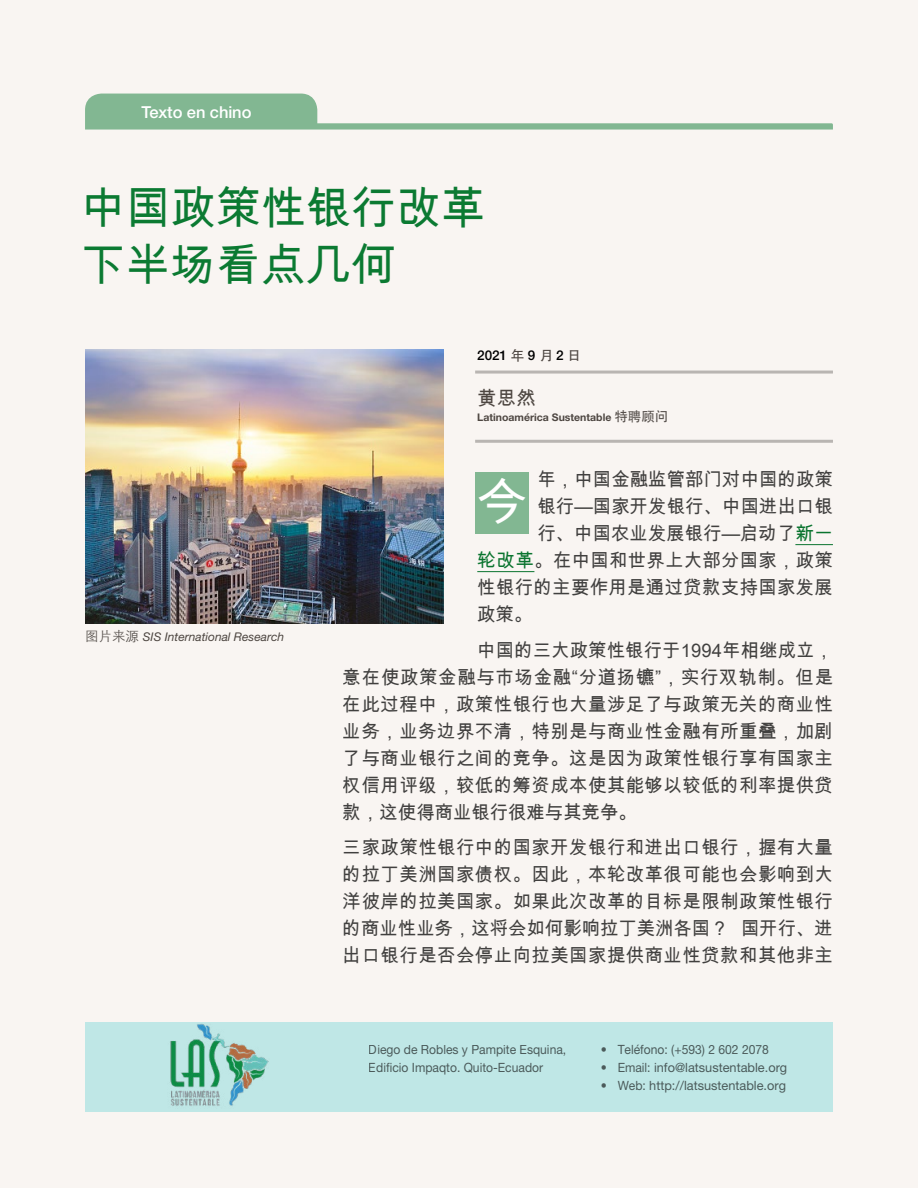
<style>
.page{position:relative;width:918px;height:1188px;background:#f9f5f2}
.page>*{position:absolute;margin:0;border:0;box-sizing:border-box;transform-origin:0 0}
.t1{font:49.95px "Arial Unicode MS";color:#fff}
.t2{font:45px/57px "Arial Unicode MS";color:#0b7a32}
.t3{font:19.5px "Arial Unicode MS";color:#4d4641}
.t4{font:18.75px/27px "Arial Unicode MS";letter-spacing:.015em;color:#434343;text-align:justify}
.t5{font:500 16.5px "Helvetica Neue LT Pro";letter-spacing:-.005em;color:#fff}
.t6{font:500 13.5px "Helvetica Neue LT Pro";color:#000}
.t7{font:12.75px/18px "Helvetica Neue LT Pro";color:#222;scale:.95 1}
.t8{font:italic 12px "Helvetica Neue LT Pro";color:#4d4641}
.t9{font:700 10.5px "Helvetica Neue LT Pro";color:#4d4641}
.s1{font-family:"ST Heiti TC";color:#4d4641}
.s2{font-family:"ST Heiti TC";font-weight:300;font-style:normal;font-size:13.5px;color:#57514d}
.s3{font-family:"ST Heiti TC";font-weight:500;font-size:13.5px;color:#57514d}
.s4{color:#0b7a32}
</style>
<div class="page">
<svg style="left:85px;top:94px;width:748px;height:36px"></svg>
<div style="left:85px;top:1022px;width:748px;height:90px;background:#bfe7e6"></div>
<img style="left:170px;top:1024px;width:99px;height:82px">
<hr style="left:475px;top:371px;width:358px;height:3px;background:#bebdbc">
<hr style="left:475px;top:440px;width:358px;height:3px;background:#bebdbc">
<hr style="left:795px;top:544px;width:38px;height:1px;background:#0b7a32">
<hr style="left:477px;top:571px;width:57px;height:1px;background:#0b7a32">
<div style="left:475px;top:472px;width:54px;height:61px;background:#82b792"></div>
<img style="left:85px;top:349px;width:358px;height:274px">
<p class="t5" style="left:142px;top:102px;width:111px">Texto en chino</p>
<h2 class="t2" style="left:81px;top:179px;width:406px">中国政策性银行改革下半场看点几何</h2>
<p class="t6" style="left:477px;top:347px;width:105px">2021 <span class="s1">年</span> 9 <span class="s1">月</span> 2 <span class="s1">日</span></p>
<p class="t8" style="left:85px;top:630px;width:201px"><span class="s2">图片来源</span> SIS International Research</p>
<p class="t3" style="left:477px;top:384px;width:60px">黄思然</p>
<p class="t9" style="left:477px;top:411px;width:193px">Latinoamérica Sustentable <span class="s3">特聘顾问</span></p>
<p class="t4" style="left:537px;top:466px;width:297px">年，中国金融监管部门对中国的政策</p>
<p class="t4" style="left:537px;top:493px;width:297px">银行—国家开发银行、中国进出口银</p>
<p class="t4" style="left:537px;top:520px;width:297px">行、中国农业发展银行—启动了<span class="s4">新一</span></p>
<p class="t4" style="left:477px;top:547px;width:357px"><span class="s4">轮改革</span>。在中国和世界上大部分国家，政策</p>
<p class="t4" style="left:477px;top:574px;width:357px">性银行的主要作用是通过贷款支持国家发展</p>
<p class="t4" style="left:477px;top:601px;width:57px">政策。</p>
<p class="t4" style="left:343px;top:636px;width:492px;text-indent:134px">中国的三大政策性银行于1994年相继成立，意在使政策金融与市场金融“分道扬镳”，实行双轨制。但是在此过程中，政策性银行也大量涉足了与政策无关的商业性业务，业务边界不清，特别是与商业性金融有所重叠，加剧了与商业银行之间的竞争。这是因为政策性银行享有国家主权信用评级，较低的筹资成本使其能够以较低的利率提供贷款，这使得商业银行很难与其竞争。</p>
<p class="t4" style="left:343px;top:834px;width:492px">三家政策性银行中的国家开发银行和进出口银行，握有大量的拉丁美洲国家债权。因此，本轮改革很可能也会影响到大洋彼岸的拉美国家。如果此次改革的目标是限制政策性银行的商业性业务，这将会如何影响拉丁美洲各国？ 国开行、进出口银行是否会停止向拉美国家提供商业性贷款和其他非主</p>
<h1 class="t1" style="left:477px;top:466px;width:51px">今</h1>
<p class="t7" style="left:369px;top:1041px;width:209px">Diego de Robles y Pampite Esquina,<br>Edificio Impaqto. Quito-Ecuador</p>
<p class="t7" style="left:601px;top:1041px;width:179px">• Teléfono: (+593) 2 602 2078</p>
<p class="t7" style="left:601px;top:1059px;width:198px">• Email: info@latsustentable.org</p>
<p class="t7" style="left:601px;top:1077px;width:197px">• Web: http://latsustentable.org</p>
</div>
